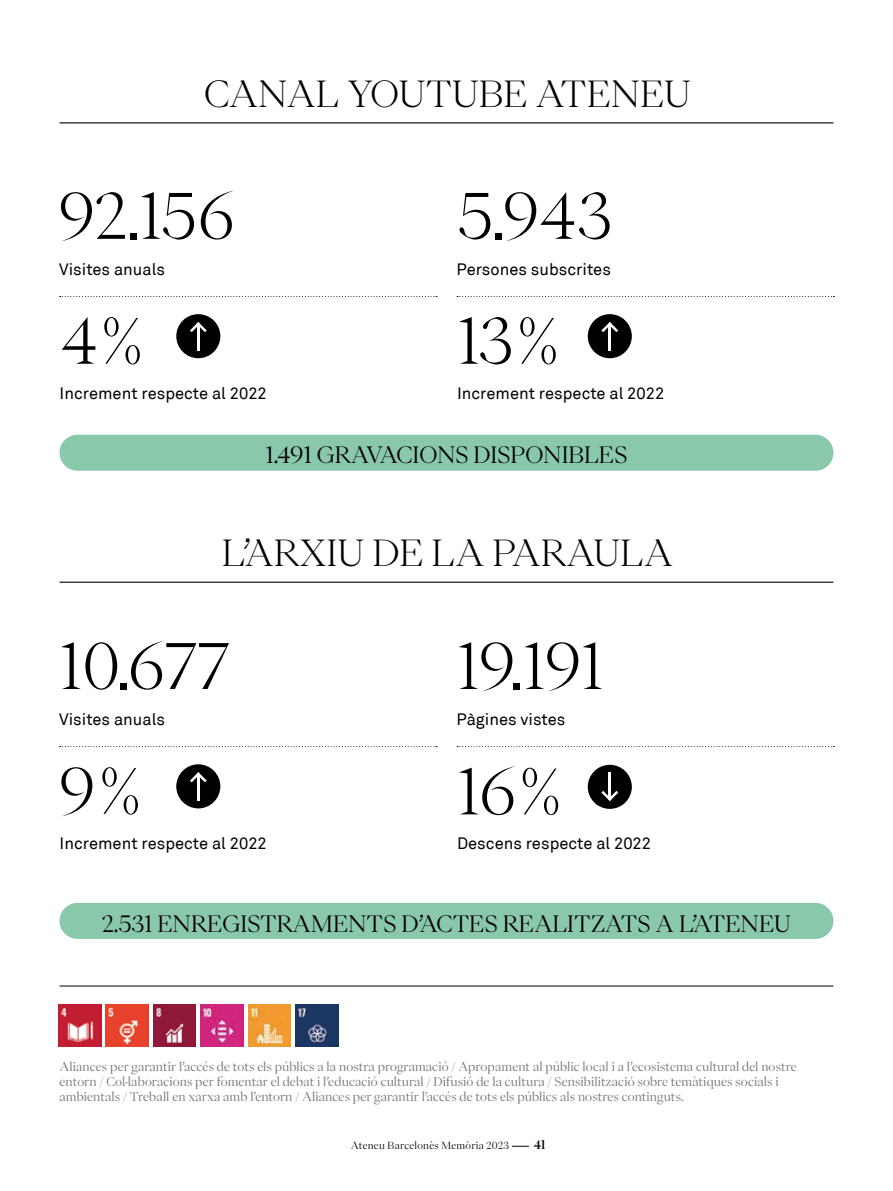
<style>
.page{position:relative;width:893px;height:1191px;background:#fff}
.page>*{position:absolute;margin:0;border:0;box-sizing:border-box;transform-origin:0 0}
.t1{font:300 62.55px "PP Eiko";color:#000}
.t2{font:300 36px "PP Eiko";letter-spacing:-.005em;color:#000}
.t3{font:22.5px "PP Eiko";color:#000}
.t4{font:16.5px "Akkurat";color:#000}
.t5{font:12px/15px "PP Eiko";letter-spacing:.01em;color:#71706f}
.t6{font:500 12px "PP Eiko";color:#000}
.t7{font:9.75px "PP Eiko";letter-spacing:.03em;color:#000}
</style>
<div class="page">
<div style="left:60px;top:435px;width:773px;height:36px;background:#89c8aa;border-radius:18px"></div>
<div style="left:60px;top:903px;width:773px;height:36px;background:#89c8aa;border-radius:18px"></div>
<hr style="left:60px;top:985px;width:773px;height:1px;background:#000">
<img style="left:59px;top:1004px;width:42px;height:42px">
<img style="left:106px;top:1004px;width:43px;height:42px">
<img style="left:153px;top:1004px;width:43px;height:42px">
<img style="left:201px;top:1004px;width:42px;height:42px">
<img style="left:248px;top:1004px;width:43px;height:42px">
<img style="left:295px;top:1004px;width:43px;height:42px">
<svg style="left:512px;top:1146px;width:17px;height:1px"></svg>
<svg style="left:60px;top:296px;width:377px;height:1px"></svg>
<svg style="left:60px;top:746px;width:377px;height:1px"></svg>
<svg style="left:457px;top:296px;width:377px;height:1px"></svg>
<svg style="left:457px;top:746px;width:377px;height:1px"></svg>
<hr style="left:60px;top:122px;width:773px;height:1px;background:#000">
<hr style="left:60px;top:581px;width:773px;height:2px;background:#000">
<div style="left:588px;top:765px;width:44px;height:44px;background:#000;border-radius:50%"></div>
<hr style="left:608px;top:772px;width:3px;height:27px;background:#fff">
<svg style="left:601px;top:791px;width:17px;height:10px"></svg>
<div style="left:176px;top:764px;width:44px;height:44px;background:#000;border-radius:50%"></div>
<hr style="left:197px;top:774px;width:3px;height:26px;background:#fff">
<svg style="left:190px;top:772px;width:17px;height:10px"></svg>
<div style="left:588px;top:314px;width:44px;height:44px;background:#000;border-radius:50%"></div>
<hr style="left:608px;top:324px;width:3px;height:26px;background:#fff">
<svg style="left:601px;top:322px;width:17px;height:10px"></svg>
<div style="left:176px;top:314px;width:44px;height:44px;background:#000;border-radius:50%"></div>
<hr style="left:197px;top:324px;width:3px;height:26px;background:#fff">
<svg style="left:190px;top:322px;width:17px;height:10px"></svg>
<h2 class="t2" style="left:204px;top:70px;width:489px">CANAL YOUTUBE ATENEU</h2>
<h1 class="t1" style="left:59px;top:174px;width:177px">92.156</h1>
<h1 class="t1" style="left:457px;top:174px;width:157px">5.943</h1>
<h3 class="t4" style="left:59px;top:259px;width:107px">Visites anuals</h3>
<h3 class="t4" style="left:457px;top:259px;width:156px">Persones subscrites</h3>
<h1 class="t1" style="left:60px;top:298px;width:88px">4%</h1>
<h1 class="t1" style="left:457px;top:298px;width:106px">13%</h1>
<h3 class="t4" style="left:60px;top:383px;width:209px">Increment respecte al 2022</h3>
<h3 class="t4" style="left:457px;top:383px;width:209px">Increment respecte al 2022</h3>
<h3 class="t3" style="left:265px;top:440px;width:364px">1.491 GRAVACIONS DISPONIBLES</h3>
<h2 class="t2" style="left:222px;top:529px;width:453px">L’ARXIU DE LA PARAULA</h2>
<h1 class="t1" style="left:59px;top:624px;width:172px">10.677</h1>
<h1 class="t1" style="left:457px;top:624px;width:149px">19.191</h1>
<h3 class="t4" style="left:59px;top:709px;width:107px">Visites anuals</h3>
<h3 class="t4" style="left:457px;top:709px;width:110px">Pàgines vistes</h3>
<h1 class="t1" style="left:60px;top:748px;width:86px">9%</h1>
<h1 class="t1" style="left:457px;top:749px;width:109px">16%</h1>
<h3 class="t4" style="left:60px;top:833px;width:209px">Increment respecte al 2022</h3>
<h3 class="t4" style="left:457px;top:833px;width:196px">Descens respecte al 2022</h3>
<h3 class="t3" style="left:102px;top:908px;width:690px">2.531 ENREGISTRAMENTS D’ACTES REALITZATS A L’ATENEU</h3>
<p class="t5" style="left:60px;top:1059px;width:739px">Aliances per garantir l’accés de tots els públics a la nostra programació / Apropament al públic local i a l’ecosistema cultural del nostre entorn / Col·laboracions per fomentar el debat i l’educació cultural / Difusió de la cultura / Sensibilització sobre temàtiques socials i ambientals / Treball en xarxa amb l’entorn / Aliances per garantir l’accés de tots els públics als nostres continguts.</p>
<p class="t7" style="left:351px;top:1138px;width:160px">Ateneu Barcelonès Memòria 2023</p>
<p class="t6" style="left:533px;top:1136px;width:14px">41</p>
</div>
